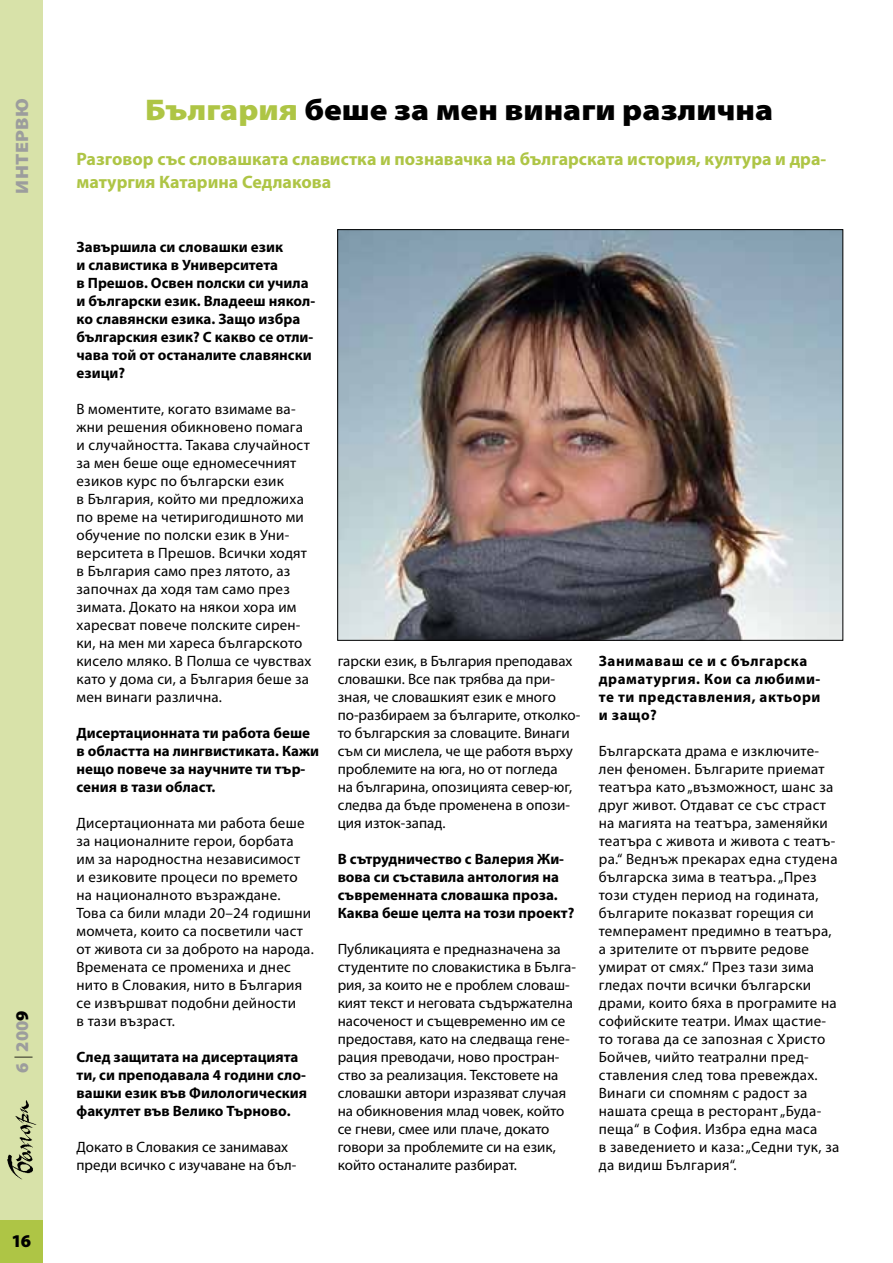
<style>
.page{position:relative;width:893px;height:1263px;background:#fff}
.page>*{position:absolute;margin:0;border:0;box-sizing:border-box;transform-origin:0 0}
.t1{font:900 30px "Myriad Pro";color:#000;scale:1.1 1}
.t2{font:700 18px/22.5px "Myriad Pro";color:#aec545}
.t3{font:900 18px "Myriad Pro";color:#9c9d9d;scale:1.1 1}
.t4{font:900 18px "Myriad Pro";color:#9c9d9d}
.t5{font:900 18px "Myriad Pro";color:#000}
.t6{font:15px/18px "Myriad Pro";letter-spacing:.015em;color:#000}
.t7{font:700 15px/18px "Myriad Pro";color:#000}
.t8{font:700 15px/18px "Myriad Pro";letter-spacing:.035em;color:#000}
.s1{font-weight:300;color:#000}
.s2{color:#000}
.s3{color:#aec545}
</style>
<div class="page">
<img style="left:339px;top:231px;width:502px;height:408px">
<div style="left:0;top:0;width:43px;height:1263px;background:#d8e2a9"></div>
<div style="left:0;top:1220px;width:43px;height:43px;background:#aec545"></div>
<img style="left:7px;top:1100px;width:29px;height:80px">
<p class="t3" style="left:10px;top:194px;width:88px;rotate:-90deg">Интервю</p>
<p class="t4" style="left:10px;top:1073px;width:64px;rotate:-90deg">6 <span class="s1">|</span> 200<span class="s2">9</span></p>
<p class="t5" style="left:12px;top:1229px;width:21px">16</p>
<h1 class="t1" style="left:145px;top:90px;width:572px"><span class="s3">България</span> беше за мен винаги различна</h1>
<p class="t2" style="left:77px;top:147px;width:751px">Разговор със словашката славистка и познавачка на българската история, култура и дра&shy;матургия Катарина Седлакова</p>
<p class="t7" style="left:77px;top:237px;width:240px">Завършила си словашки език<br>и славистика в Университета<br>в Прешов. Освен полски си учила и български език. Владееш някол&shy;ко славянски езика. Защо избра българския език? С какво се отли&shy;чава той от останалите славянски езици?</p>
<p class="t6" style="left:77px;top:400px;width:236px">В моментите, когато взимаме ва&shy;жни решения обикновено помага и случайността. Такава случайност за мен беше още едномесечният езиков курс по български език<br>в България, който ми предложиха по време на четиригодишното ми обучение по полски език в Уни&shy;верситета в Прешов. Всички ходят в България само през лятото, аз започнах да ходя там само през зимата. Докато на някои хора им харесват повече полските сирен&shy;ки, на мен ми хареса българското кисело мляко. В Полша се чувствах като у дома си, а България беше за мен винаги различна.</p>
<p class="t7" style="left:77px;top:723px;width:244px">Дисертационната ти работа беше в областта на лингвистиката. Кажи нещо повече за научните ти тър&shy;сения в тази област.</p>
<p class="t6" style="left:77px;top:814px;width:239px">Дисертационната ми работа беше за националните герои, борбата им за народностна независимост<br>и езиковите процеси по времето на националното възраждане.<br>Това са били млади 20–24 годишни момчета, които са посветили част от живота си за доброто на народа.<br>Времената се промениха и днес нито в Словакия, нито в България се извършват подобни дейности<br>в тази възраст.</p>
<p class="t7" style="left:77px;top:1047px;width:232px">След защитата на дисертацията ти, си преподавала 4 години сло&shy;вашки език във Филологическия факултет във Велико Търново.</p>
<p class="t6" style="left:77px;top:1138px;width:221px">Докато в Словакия се занимавах преди всичко с изучаване на бъл-</p>
<p class="t6" style="left:338px;top:652px;width:244px">гарски език, в България преподавах словашки. Все пак трябва да при&shy;зная, че словашкият език е много по-разбираем за българите, отколко&shy;то българския за словаците. Винаги съм си мислела, че ще работя върху проблемите на юга, но от погледа<br>на българина, опозицията север-юг, следва да бъде променена в опози&shy;ция изток-запад.</p>
<p class="t7" style="left:338px;top:849px;width:238px">В сътрудничество с Валерия Жи&shy;вова си съставила антология на съвременната словашка проза.<br>Каква беше целта на този проект?</p>
<p class="t6" style="left:338px;top:940px;width:240px">Публикацията е предназначена за студентите по словакистика в Бълга&shy;рия, за които не е проблем словаш&shy;кият текст и неговата съдържателна насоченост и същевременно им се предоставя, като на следваща гене&shy;рация преводачи, ново простран&shy;ство за реализация. Текстовете на словашки автори изразяват случая на обикновения млад човек, който се гневи, смее или плаче, докато говори за проблемите си на език, който останалите разбират.</p>
<p class="t8" style="left:599px;top:651px;width:223px">Занимаваш се и с българска драматургия. Кои са любими&shy;те ти представления, актьори и защо?</p>
<p class="t6" style="left:599px;top:742px;width:242px">Българската драма е изключите&shy;лен феномен. Българите приемат театъра като „възможност, шанс за друг живот. Отдават се със страст на магията на театъра, заменяйки театъра с живота и живота с театъ&shy;ра.“ Веднъж прекарах една студена българска зима в театъра. „През този студен период на годината, българите показват горещия си темперамент предимно в театъра, а зрителите от първите редове умират от смях.“ През тази зима гледах почти всички български драми, които бяха в програмите на софийските театри. Имах щастие&shy;то тогава да се запозная с Христо<br>Бойчев, чийто театрални пред&shy;ставления след това превеждах.<br>Винаги си спомням с радост за нашата среща в ресторант „Буда&shy;пеща“ в София. Избра една маса<br>в заведението и каза: „Седни тук, за да видиш България“.</p>
</div>
